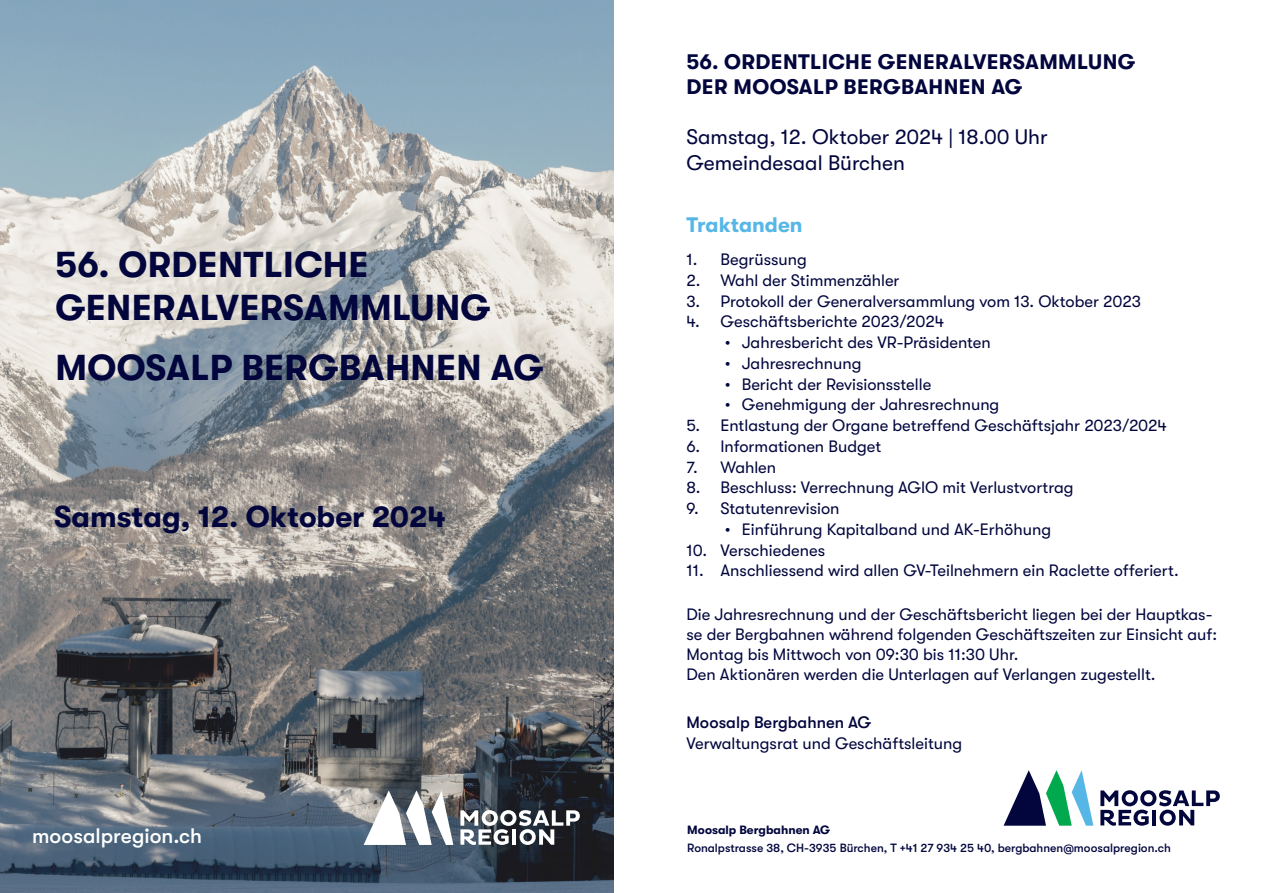
<style>
.page{position:relative;width:1263px;height:893px;background:#fff}
.page>*{position:absolute;margin:0;border:0;box-sizing:border-box;transform-origin:0 0}
.t1{font:700 36px/43.2px "GT Walsheim";letter-spacing:.01em;color:#02063d}
.t2{font:700 30px "GT Walsheim";color:#02063d}
.t3{font:700 21px/25.2px "GT Walsheim";letter-spacing:.02em;color:#02063d}
.t4{font:21px/25.2px "GT Walsheim";color:#02063d}
.t5{font:500 21px "GT Walsheim";color:#fff}
.t6{font:700 21px "GT Walsheim";color:#56b7e7}
.t7{font:16.5px/19.8px "GT Walsheim";color:#02063d}
.t8{font:500 16.5px "GT Walsheim";color:#02063d}
.t9{font:500 12px "GT Walsheim";color:#02063d}
.t10{font:700 12px "GT Walsheim";color:#02063d}
</style>
<div class="page">
<svg style="left:1100px;top:790px;width:120px;height:36px"></svg>
<svg style="left:1003px;top:770px;width:90px;height:56px"></svg>
<img style="left:0;top:0;width:613px;height:893px">
<svg style="left:460px;top:810px;width:120px;height:35px"></svg>
<svg style="left:364px;top:790px;width:89px;height:55px"></svg>
<h1 class="t1" style="left:55px;top:243px;width:437px">56. ORDENTLICHE<br>GENERALVERSAMMLUNG</h1>
<h1 class="t1" style="left:55px;top:346px;width:489px">MOOSALP BERGBAHNEN AG</h1>
<h2 class="t2" style="left:54px;top:500px;width:394px">Samstag, 12. Oktober 2024</h2>
<p class="t5" style="left:32px;top:824px;width:172px">moosalpregion.ch</p>
<p class="t3" style="left:686px;top:49px;width:450px">56. ORDENTLICHE GENERALVERSAMMLUNG<br>DER MOOSALP BERGBAHNEN AG</p>
<p class="t4" style="left:686px;top:125px;width:363px">Samstag, 12. Oktober 2024 | 18.00 Uhr<br>Gemeindesaal Bürchen</p>
<p class="t6" style="left:686px;top:213px;width:118px">Traktanden</p>
<p class="t7" style="left:686px;top:250px;width:122px">1. Begrüssung</p>
<p class="t7" style="left:686px;top:270px;width:215px">2. Wahl der Stimmenzähler</p>
<p class="t7" style="left:686px;top:291px;width:456px">3. Protokoll der Generalversammlung vom 13. Oktober 2023</p>
<p class="t7" style="left:686px;top:312px;width:259px">4. Geschäftsberichte 2023/2024</p>
<p class="t7" style="left:725px;top:333px;width:268px">• Jahresbericht des VR-Präsidenten</p>
<p class="t7" style="left:725px;top:353px;width:138px">• Jahresrechnung</p>
<p class="t7" style="left:725px;top:374px;width:208px">• Bericht der Revisionsstelle</p>
<p class="t7" style="left:725px;top:395px;width:276px">• Genehmigung der Jahresrechnung</p>
<p class="t7" style="left:686px;top:416px;width:482px">5. Entlastung der Organe betreffend Geschäftsjahr 2023/2024</p>
<p class="t7" style="left:686px;top:436px;width:196px">6. Informationen Budget</p>
<p class="t7" style="left:686px;top:457px;width:91px">7. Wahlen</p>
<p class="t7" style="left:686px;top:478px;width:389px">8. Beschluss: Verrechnung AGIO mit Verlustvortrag</p>
<p class="t7" style="left:686px;top:499px;width:155px">9. Statutenrevision</p>
<p class="t7" style="left:725px;top:519px;width:328px">• Einführung Kapitalband und AK-Erhöhung</p>
<p class="t7" style="left:686px;top:540px;width:140px">10. Verschiedenes</p>
<p class="t7" style="left:686px;top:561px;width:494px">11. Anschliessend wird allen GV-Teilnehmern ein Raclette offeriert.</p>
<p class="t7" style="left:686px;top:605px;width:532px">Die Jahresrechnung und der Geschäftsbericht liegen bei der Hauptkas&shy;se der Bergbahnen während folgenden Geschäftszeiten zur Einsicht auf:<br>Montag bis Mittwoch von 09:30 bis 11:30 Uhr.<br>Den Aktionären werden die Unterlagen auf Verlangen zugestellt.</p>
<p class="t8" style="left:686px;top:713px;width:186px">Moosalp Bergbahnen AG</p>
<p class="t7" style="left:686px;top:734px;width:277px">Verwaltungsrat und Geschäftsleitung</p>
<p class="t10" style="left:687px;top:823px;width:144px">Moosalp Bergbahnen AG</p>
<p class="t9" style="left:687px;top:841px;width:485px">Ronalpstrasse 38, CH-3935 Bürchen, T +41 27 934 25 40, bergbahnen@moosalpregion.ch</p>
</div>
